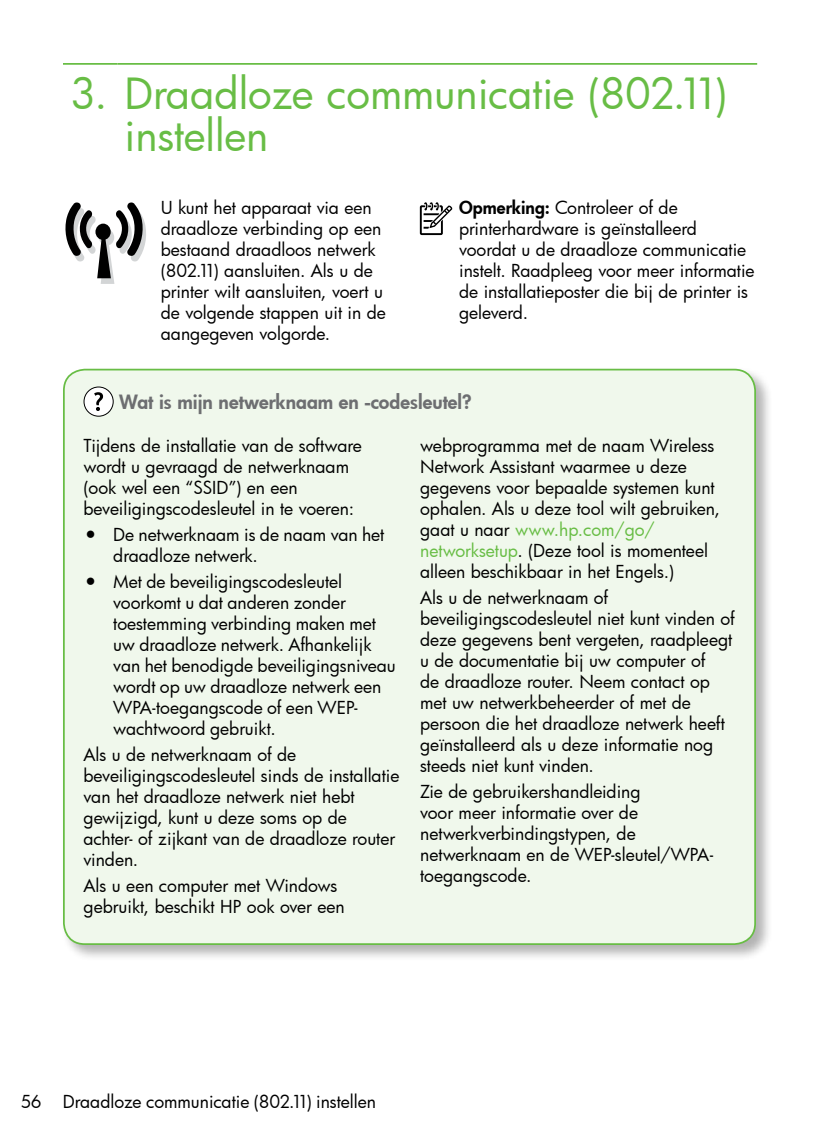
<style>
.page{position:relative;width:819px;height:1134px;background:#fff}
.page>*{position:absolute;margin:0;border:0;box-sizing:border-box;transform-origin:0 0}
.t1{font:42px/42px "Futura Bk";color:#68bd45}
.t2{font:19.25px "Futura Hv";color:#6d6e71}
.t3{font:17.5px/21px "Futura Bk";color:#000}
.s1{font-family:"Futura Hv"}
.s2{font-size:24.5px}
.s3{color:#68bd45}
</style>
<div class="page">
<div style="left:61px;top:367px;width:712px;height:595px;background:#000;opacity:.3"></div>
<div style="left:64px;top:370px;width:691px;height:574px;background:#f0f8ec;border-radius:21px"></div>
<div style="left:84px;top:387px;width:29px;height:29px;background:#fff;border-radius:50%"></div>
<div style="left:84px;top:387px;width:30px;height:30px;border:1px solid #000;border-radius:50%"></div>
<svg style="left:94px;top:392px;width:9px;height:19px"></svg>
<hr style="left:63px;top:63px;width:55px;height:2px;background:#68bd45">
<hr style="left:118px;top:63px;width:639px;height:2px;background:#68bd45">
<svg style="left:65px;top:202px;width:81px;height:82px"></svg>
<div style="left:420px;top:205px;width:23px;height:30px;border:2px solid #000"></div>
<svg style="left:423px;top:202px;width:30px;height:29px"></svg>
<h1 class="t1" style="left:125px;top:72px;width:604px;text-indent:-55px">3. Draadloze communicatie (802.11) instellen</h1>
<p class="t3" style="left:161px;top:197px;width:227px">U kunt het apparaat via een draadloze verbinding op een bestaand draadloos netwerk (802.11) aansluiten. Als u de printer wilt aansluiten, voert u de volgende stappen uit in de aangegeven volgorde.</p>
<p class="t3" style="left:459px;top:197px;width:297px"><span class="s1">Opmerking:</span> Controleer of de printerhardware is geïnstalleerd voordat u de draadloze communicatie instelt. Raadpleeg voor meer informatie de installatieposter die bij de printer is geleverd.</p>
<p class="t2" style="left:119px;top:389px;width:354px">Wat is mijn netwerknaam en -codesleutel?</p>
<p class="t3" style="left:84px;top:435px;width:280px">Tijdens de installatie van de software wordt u gevraagd de netwerknaam (ook wel een “SSID”) en een beveiligingscodesleutel in te voeren:</p>
<p class="t3" style="left:113px;top:523px;width:273px;text-indent:-30px"><span class="s2">•</span> De netwerknaam is de naam van het draadloze netwerk.</p>
<p class="t3" style="left:113px;top:570px;width:284px;text-indent:-30px"><span class="s2">•</span> Met de beveiligingscodesleutel voorkomt u dat anderen zonder toestemming verbinding maken met uw draadloze netwerk. Afhankelijk van het benodigde beveiligingsniveau wordt op uw draadloze netwerk een<br>WPA-toegangscode of een WEP&shy;wachtwoord gebruikt.</p>
<p class="t3" style="left:84px;top:743px;width:317px">Als u de netwerknaam of de beveiligingscodesleutel sinds de installatie van het draadloze netwerk niet hebt gewijzigd, kunt u deze soms op de achter- of zijkant van de draadloze router vinden.</p>
<p class="t3" style="left:84px;top:874px;width:263px">Als u een computer met Windows gebruikt, beschikt HP ook over een</p>
<p class="t3" style="left:420px;top:435px;width:302px">webprogramma met de naam Wireless Network Assistant waarmee u deze gegevens voor bepaalde systemen kunt ophalen. Als u deze tool wilt gebruiken, gaat u naar <span class="s3">www.hp.com/go/ networksetup</span>. (Deze tool is momenteel alleen beschikbaar in het Engels.)</p>
<p class="t3" style="left:420px;top:586px;width:316px">Als u de netwerknaam of beveiligingscodesleutel niet kunt vinden of deze gegevens bent vergeten, raadpleegt u de documentatie bij uw computer of<br>de draadloze router. Neem contact op met uw netwerkbeheerder of met de persoon die het draadloze netwerk heeft geïnstalleerd als u deze informatie nog steeds niet kunt vinden.</p>
<p class="t3" style="left:420px;top:780px;width:295px">Zie de gebruikershandleiding<br>voor meer informatie over de netwerkverbindingstypen, de netwerknaam en de WEP-sleutel/WPA&shy;toegangscode.</p>
<p class="t3" style="left:21px;top:1090px;width:357px">56 Draadloze communicatie (802.11) instellen</p>
</div>
